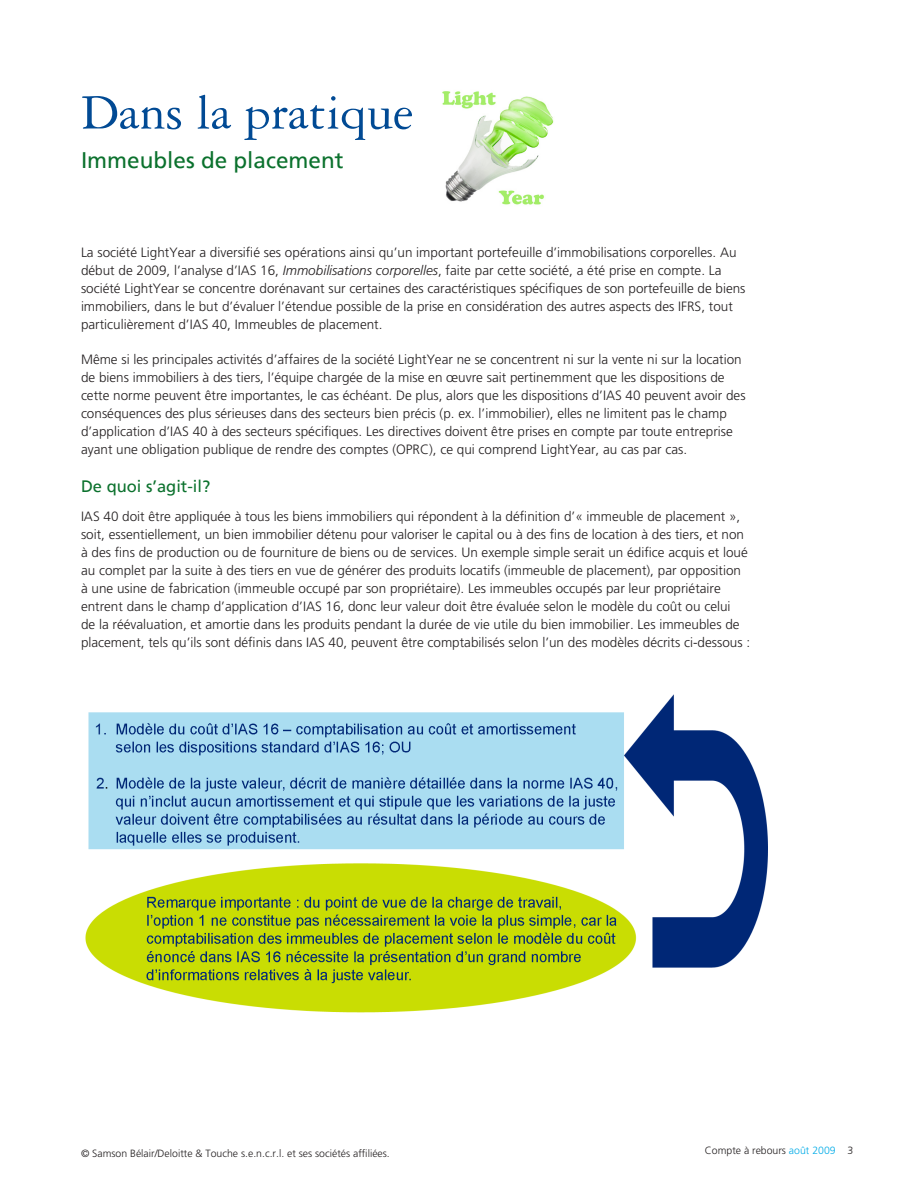
<style>
.page{position:relative;width:918px;height:1188px;background:#fff}
.page>*{position:absolute;margin:0;border:0;box-sizing:border-box;transform-origin:0 0}
.Heading_1{font:52.5px "Garamond Three";color:#014a94}
.Heading_2{font:22.5px "Frutiger";color:#0b712d}
.Heading_2-2{font:16.5px "Frutiger";color:#0b712d}
.Body_copy{font:300 13.5px/18px "Frutiger";color:#231f20}
.t1{font:300 10.5px "Frutiger";color:#231f20}
.s1{font-style:italic}
.s2{color:#00abe7}
</style>
<div class="page">
<img style="left:442px;top:91px;width:112px;height:114px">
<img style="left:85px;top:694px;width:683px;height:319px">
<p class="Heading_1" style="left:81px;top:84px;width:334px">Dans la pratique</p>
<p class="Heading_2" style="left:81px;top:147px;width:264px">Immeubles de placement</p>
<p class="Body_copy" style="left:81px;top:244px;width:666px">La société LightYear a diversifié ses opérations ainsi qu’un important portefeuille d’immobilisations corporelles. Au début de 2009, l’analyse d’IAS 16, <span class="s1">Immobilisations corporelles</span>, faite par cette société, a été prise en compte. La société LightYear se concentre dorénavant sur certaines des caractéristiques spécifiques de son portefeuille de biens immobiliers, dans le but d’évaluer l’étendue possible de la prise en considération des autres aspects des IFRS, tout particulièrement d’IAS 40, Immeubles de placement.</p>
<p class="Body_copy" style="left:81px;top:350px;width:666px">Même si les principales activités d’affaires de la société LightYear ne se concentrent ni sur la vente ni sur la location de biens immobiliers à des tiers, l’équipe chargée de la mise en œuvre sait pertinemment que les dispositions de cette norme peuvent être importantes, le cas échéant. De plus, alors que les dispositions d’IAS 40 peuvent avoir des conséquences des plus sérieuses dans des secteurs bien précis (p. ex. l’immobilier), elles ne limitent pas le champ d’application d’IAS 40 à des secteurs spécifiques. Les directives doivent être prises en compte par toute entreprise ayant une obligation publique de rendre des comptes (OPRC), ce qui comprend LightYear, au cas par cas.</p>
<p class="Heading_2-2" style="left:81px;top:476px;width:131px">De quoi s’agit-il?</p>
<p class="Body_copy" style="left:81px;top:507px;width:671px">IAS 40 doit être appliquée à tous les biens immobiliers qui répondent à la définition d’« immeuble de placement », soit, essentiellement, un bien immobilier détenu pour valoriser le capital ou à des fins de location à des tiers, et non à des fins de production ou de fourniture de biens ou de services. Un exemple simple serait un édifice acquis et loué au complet par la suite à des tiers en vue de générer des produits locatifs (immeuble de placement), par opposition à une usine de fabrication (immeuble occupé par son propriétaire). Les immeubles occupés par leur propriétaire entrent dans le champ d’application d’IAS 16, donc leur valeur doit être évaluée selon le modèle du coût ou celui<br>de la réévaluation, et amortie dans les produits pendant la durée de vie utile du bien immobilier. Les immeubles de placement, tels qu’ils sont définis dans IAS 40, peuvent être comptabilisés selon l’un des modèles décrits ci-dessous :</p>
<p class="t1" style="left:81px;top:1147px;width:310px">© Samson Bélair/Deloitte &amp; Touche s.e.n.c.r.l. et ses sociétés affiliées.</p>
<p class="t1" style="left:705px;top:1145px;width:150px">Compte à rebours <span class="s2">août 2009</span> 3</p>
</div>
